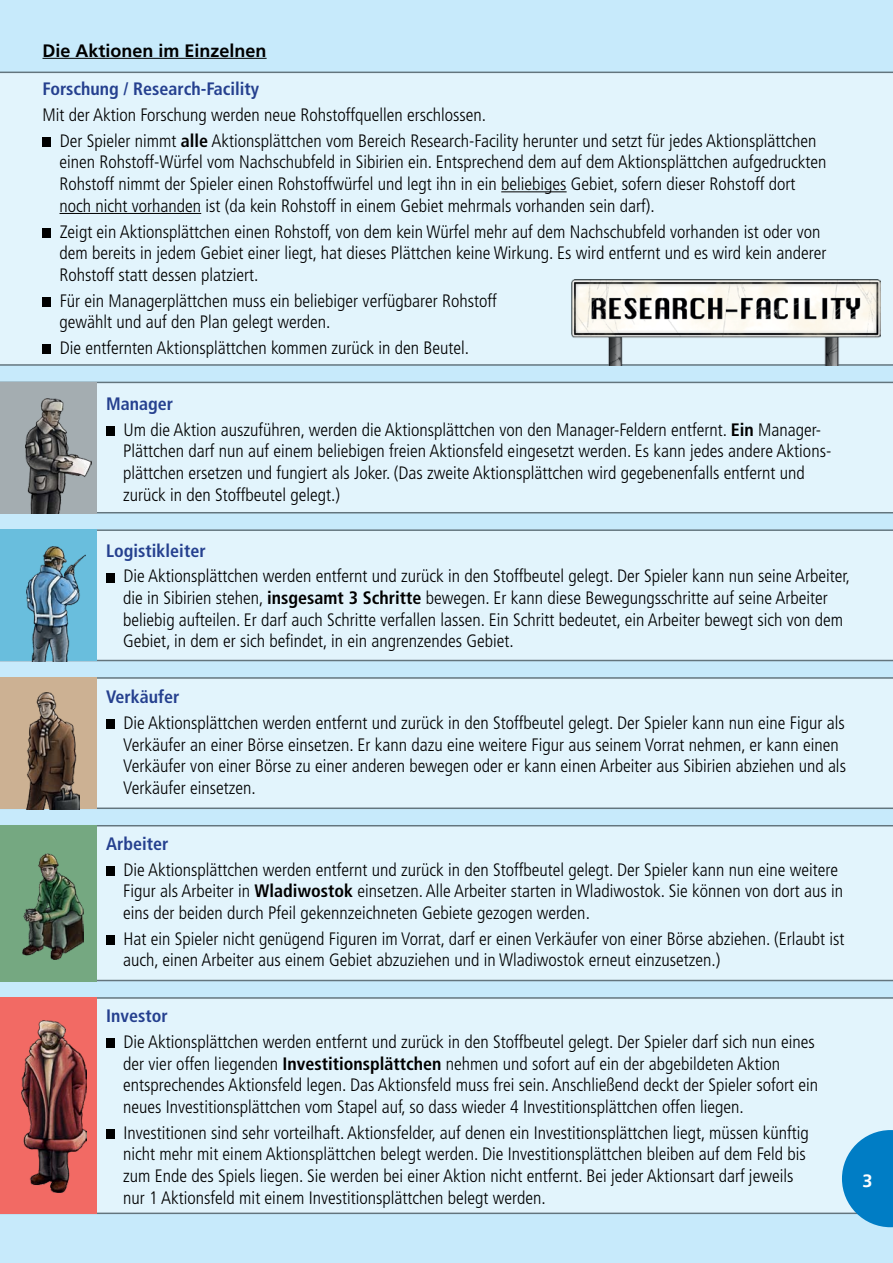
<style>
.page{position:relative;width:893px;height:1263px;background:#c7eafb}
.page>*{position:absolute;margin:0;border:0;box-sizing:border-box;transform-origin:0 0}
.t1{font:300 condensed 18px/21.6px "Frutiger";color:#000}
.t2{font:700 condensed 18px "Frutiger";color:#25408f}
.t3{font:700 18px "Frutiger";color:#000}
.t4{font:700 18px "Frutiger LT";color:#fff}
.s1{font-weight:700}
.s2{font-weight:700;color:#25408f}
</style>
<div class="page">
<div style="left:0;top:72px;width:893px;height:294px;background:#e2f4fc"></div>
<div style="left:97px;top:382px;width:796px;height:131px;background:#e2f4fc"></div>
<div style="left:97px;top:529px;width:796px;height:132px;background:#e2f4fc"></div>
<div style="left:97px;top:677px;width:796px;height:132px;background:#e2f4fc"></div>
<div style="left:97px;top:825px;width:796px;height:156px;background:#e2f4fc"></div>
<div style="left:97px;top:997px;width:796px;height:217px;background:#e2f4fc"></div>
<hr style="left:43px;top:58px;width:224px;height:1px;background:#000">
<hr style="left:501px;top:191px;width:66px;height:1px;background:#000">
<hr style="left:60px;top:213px;width:141px;height:1px;background:#000">
<div style="left:43px;top:137px;width:8px;height:10px;background:#000"></div>
<div style="left:43px;top:228px;width:8px;height:9px;background:#000"></div>
<div style="left:43px;top:297px;width:8px;height:10px;background:#000"></div>
<div style="left:43px;top:344px;width:8px;height:10px;background:#000"></div>
<div style="left:106px;top:426px;width:9px;height:10px;background:#000"></div>
<div style="left:106px;top:572px;width:9px;height:10px;background:#000"></div>
<div style="left:106px;top:719px;width:9px;height:10px;background:#000"></div>
<div style="left:106px;top:866px;width:9px;height:10px;background:#000"></div>
<div style="left:106px;top:935px;width:9px;height:10px;background:#000"></div>
<div style="left:106px;top:1038px;width:9px;height:10px;background:#000"></div>
<div style="left:106px;top:1129px;width:9px;height:10px;background:#000"></div>
<svg style="left:842px;top:1130px;width:51px;height:97px;background:#2b93cf"></svg>
<img style="left:571px;top:280px;width:309px;height:86px">
<div style="left:0;top:382px;width:97px;height:131px;background:#a4adb1"></div>
<div style="left:0;top:529px;width:97px;height:132px;background:#69bedd"></div>
<div style="left:0;top:677px;width:97px;height:132px;background:#ccb193"></div>
<div style="left:0;top:825px;width:97px;height:156px;background:#75a881"></div>
<div style="left:0;top:997px;width:97px;height:217px;background:#f26a64"></div>
<img style="left:26px;top:398px;width:65px;height:115px">
<img style="left:27px;top:546px;width:58px;height:115px">
<img style="left:23px;top:853px;width:60px;height:106px">
<img style="left:26px;top:693px;width:54px;height:116px">
<img style="left:21px;top:1020px;width:65px;height:173px">
<p class="t3" style="left:43px;top:40px;width:226px">Die Aktionen im Einzelnen</p>
<p class="t2" style="left:43px;top:78px;width:218px">Forschung / Research-Facility</p>
<p class="t1" style="left:60px;top:102px;width:758px;line-height:25.8px;text-indent:-17px">Mit der Aktion Forschung werden neue Rohstoffquellen erschlossen.<br>Der Spieler nimmt <span class="s1">alle</span> Aktionsplättchen vom Bereich Research-Facility herunter und setzt für jedes Aktionsplättchen</p>
<p class="t1" style="left:60px;top:152px;width:769px">einen Rohstoff-Würfel vom Nachschubfeld in Sibirien ein. Entsprechend dem auf dem Aktionsplättchen aufgedruckten<br>Rohstoff nimmt der Spieler einen Rohstoffwürfel und legt ihn in ein beliebiges Gebiet, sofern dieser Rohstoff dort noch nicht vorhanden ist (da kein Rohstoff in einem Gebiet mehrmals vorhanden sein darf).</p>
<p class="t1" style="left:60px;top:221px;width:768px">Zeigt ein Aktionsplättchen einen Rohstoff, von dem kein Würfel mehr auf dem Nachschubfeld vorhanden ist oder von dem bereits in jedem Gebiet einer liegt, hat dieses Plättchen keine Wirkung. Es wird entfernt und es wird kein anderer<br>Rohstoff statt dessen platziert.</p>
<p class="t1" style="left:60px;top:290px;width:439px">Für ein Managerplättchen muss ein beliebiger verfügbarer Rohstoff gewählt und auf den Plan gelegt werden.</p>
<p class="t1" style="left:60px;top:337px;width:411px">Die entfernten Aktionsplättchen kommen zurück in den Beutel.</p>
<p class="t1" style="left:123px;top:391px;width:699px;line-height:25.8px;text-indent:-17px"><span class="s2">Manager<br></span>Um die Aktion auszuführen, werden die Aktionsplättchen von den Manager-Feldern entfernt. <span class="s1">Ein</span> Manager-</p>
<p class="t1" style="left:123px;top:441px;width:709px">Plättchen darf nun auf einem beliebigen freien Aktionsfeld eingesetzt werden. Es kann jedes andere Aktions&shy;plättchen ersetzen und fungiert als Joker. (Das zweite Aktionsplättchen wird gegebenenfalls entfernt und zurück in den Stoffbeutel gelegt.)</p>
<p class="t2" style="left:106px;top:540px;width:101px">Logistikleiter</p>
<p class="t1" style="left:123px;top:566px;width:728px">Die Aktionsplättchen werden entfernt und zurück in den Stoffbeutel gelegt. Der Spieler kann nun seine Arbeiter, die in Sibirien stehen, <span class="s1">insgesamt 3 Schritte</span> bewegen. Er kann diese Bewegungsschritte auf seine Arbeiter beliebig aufteilen. Er darf auch Schritte verfallen lassen. Ein Schritt bedeutet, ein Arbeiter bewegt sich von dem Gebiet, in dem er sich befindet, in ein angrenzendes Gebiet.</p>
<p class="t2" style="left:106px;top:686px;width:75px">Verkäufer</p>
<p class="t1" style="left:123px;top:712px;width:724px">Die Aktionsplättchen werden entfernt und zurück in den Stoffbeutel gelegt. Der Spieler kann nun eine Figur als Verkäufer an einer Börse einsetzen. Er kann dazu eine weitere Figur aus seinem Vorrat nehmen, er kann einen Verkäufer von einer Börse zu einer anderen bewegen oder er kann einen Arbeiter aus Sibirien abziehen und als Verkäufer einsetzen.</p>
<p class="t2" style="left:106px;top:833px;width:64px">Arbeiter</p>
<p class="t1" style="left:123px;top:859px;width:721px">Die Aktionsplättchen werden entfernt und zurück in den Stoffbeutel gelegt. Der Spieler kann nun eine weitere<br>Figur als Arbeiter in <span class="s1">Wladiwostok</span> einsetzen. Alle Arbeiter starten in Wladiwostok. Sie können von dort aus in eins der beiden durch Pfeil gekennzeichneten Gebiete gezogen werden.</p>
<p class="t1" style="left:123px;top:928px;width:723px">Hat ein Spieler nicht genügend Figuren im Vorrat, darf er einen Verkäufer von einer Börse abziehen. (Erlaubt ist auch, einen Arbeiter aus einem Gebiet abzuziehen und in Wladiwostok erneut einzusetzen.)</p>
<p class="t2" style="left:106px;top:1005px;width:63px">Investor</p>
<p class="t1" style="left:123px;top:1031px;width:696px">Die Aktionsplättchen werden entfernt und zurück in den Stoffbeutel gelegt. Der Spieler darf sich nun eines der vier offen liegenden <span class="s1">Investitionsplättchen</span> nehmen und sofort auf ein der abgebildeten Aktion entsprechendes Aktionsfeld legen. Das Aktionsfeld muss frei sein. Anschließend deckt der Spieler sofort ein neues Investitionsplättchen vom Stapel auf, so dass wieder 4 Investitionsplättchen offen liegen.</p>
<p class="t1" style="left:123px;top:1122px;width:687px">Investitionen sind sehr vorteilhaft. Aktionsfelder, auf denen ein Investitionsplättchen liegt, müssen künftig nicht mehr mit einem Aktionsplättchen belegt werden. Die Investitionsplättchen bleiben auf dem Feld bis zum Ende des Spiels liegen. Sie werden bei einer Aktion nicht entfernt. Bei jeder Aktionsart darf jeweils nur 1 Aktionsfeld mit einem Investitionsplättchen belegt werden.</p>
<p class="t4" style="left:862px;top:1170px;width:12px">3</p>
</div>
